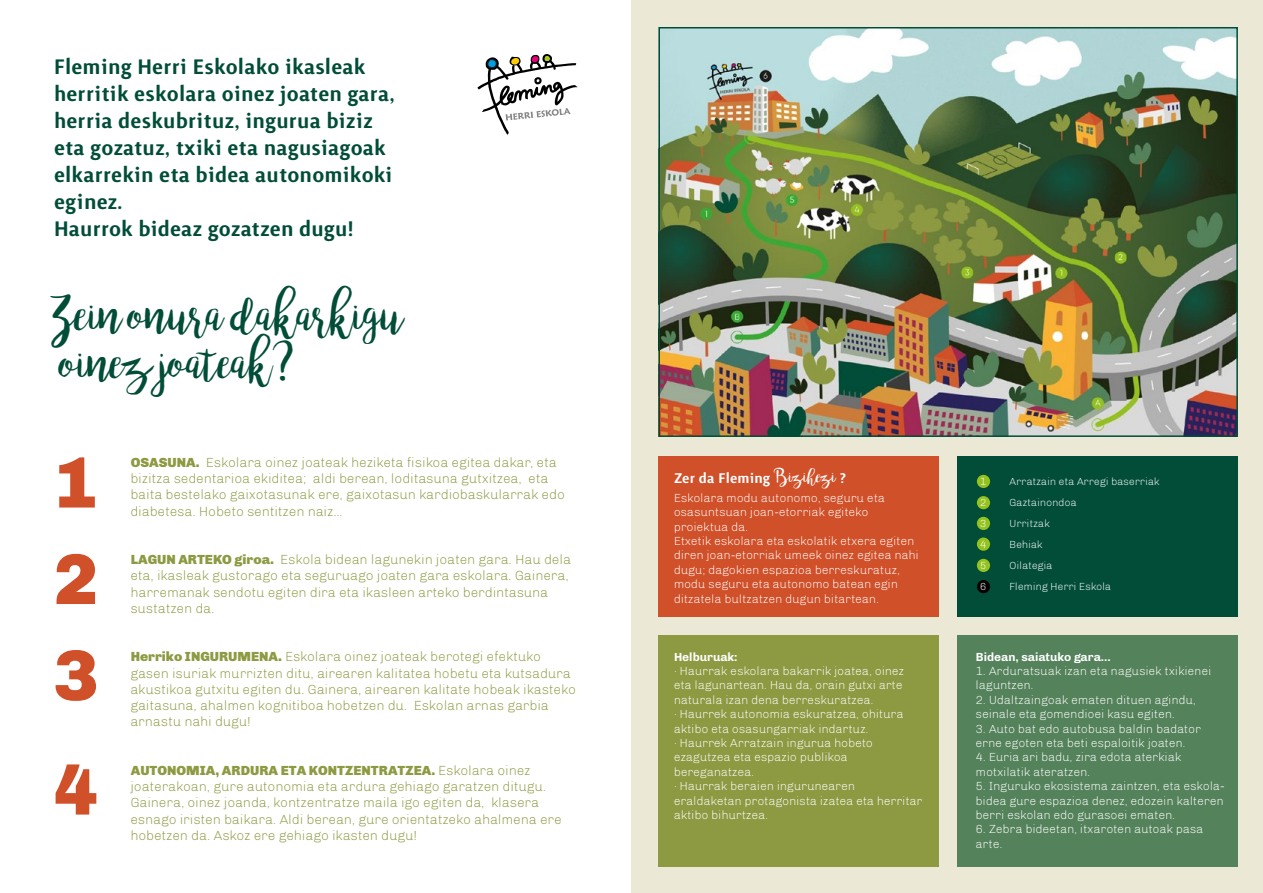
<style>
.page{position:relative;width:1263px;height:893px;background:#fff}
.page>*{position:absolute;margin:0;border:0;box-sizing:border-box;transform-origin:0 0}
.t1{font:900 72px/96.3px "Chivo";color:#d05029;text-align:justify}
.t2{font:48px/48px "bromello";color:#024d38}
.t3{font:500 27px/27px "Surface";color:#024d38}
.t4{font:500 18px "Surface";color:#fff}
.t5{font:300 13.5px/16.2px "Chivo";color:#8d9a42}
.t6{font:300 12px/14.4px "Chivo";color:#fff}
.t7{font:700 12px "Chivo";color:#fff}
.t8{font:300 10.5px/21px "Chivo";color:#fff}
.s1{font-weight:900}
.s2{font-family:"bromello";font-weight:400}
</style>
<div class="page">
<div style="left:631px;top:0;width:632px;height:893px;background:#ebe9d5"></div>
<img style="left:661px;top:30px;width:574px;height:404px">
<div style="left:658px;top:27px;width:580px;height:410px;border:2px solid #024d38"></div>
<div style="left:658px;top:636px;width:280px;height:231px;background:#8d9a42"></div>
<div style="left:658px;top:456px;width:280px;height:161px;background:#d05029"></div>
<div style="left:958px;top:636px;width:280px;height:231px;background:#54825b"></div>
<div style="left:958px;top:456px;width:280px;height:161px;background:#024d38"></div>
<div style="left:977px;top:475px;width:13px;height:13px;background:#94c21f;border-radius:50%"></div>
<div style="left:977px;top:496px;width:13px;height:13px;background:#94c21f;border-radius:50%"></div>
<div style="left:977px;top:517px;width:13px;height:13px;background:#94c21f;border-radius:50%"></div>
<div style="left:977px;top:537px;width:13px;height:14px;background:#94c21f;border-radius:50%"></div>
<div style="left:977px;top:559px;width:13px;height:13px;background:#94c21f;border-radius:50%"></div>
<div style="left:977px;top:580px;width:13px;height:13px;background:#000;border-radius:50%"></div>
<svg style="left:477px;top:54px;width:100px;height:81px"></svg>
<h3 class="t3" style="left:54px;top:54px;width:342px">Fleming Herri Eskolako ikasleak herritik eskolara oinez joaten gara, herria deskubrituz, ingurua biziz eta gozatuz, txiki eta nagusiagoak elkarrekin eta bidea autonomikoki eginez.<br>Haurrok bideaz gozatzen dugu!</h3>
<h2 class="t2" style="left:54px;top:295px;width:352px">Zein onura dakarkigu oinez joateak?</h2>
<h1 class="t1" style="left:54px;top:435px;width:46px">1<br>2<br>3</h1>
<h1 class="t1" style="left:54px;top:742px;width:46px">4</h1>
<p class="t5" style="left:131px;top:454px;width:436px"><span class="s1">OSASUNA.</span> Eskolara oinez joateak heziketa fisikoa egitea dakar, eta bizitza sedentarioa ekiditea; aldi berean, loditasuna gutxitzea, eta baita bestelako gaixotasunak ere, gaixotasun kardiobaskularrak edo diabetesa. Hobeto sentitzen naiz…</p>
<p class="t5" style="left:131px;top:552px;width:442px"><span class="s1">LAGUN ARTEKO giroa.</span> Eskola bidean lagunekin joaten gara. Hau dela eta, ikasleak gustorago eta seguruago joaten gara eskolara. Gainera, harremanak sendotu egiten dira eta ikasleen arteko berdintasuna sustatzen da.</p>
<p class="t5" style="left:131px;top:649px;width:447px"><span class="s1">Herriko INGURUMENA.</span> Eskolara oinez joateak berotegi efektuko gasen isuriak murrizten ditu, airearen kalitatea hobetu eta kutsadura akustikoa gutxitu egiten du. Gainera, airearen kalitate hobeak ikasteko gaitasuna, ahalmen kognitiboa hobetzen du. Eskolan arnas garbia arnastu nahi dugu!</p>
<p class="t5" style="left:131px;top:762px;width:433px"><span class="s1">AUTONOMIA, ARDURA ETA KONTZENTRATZEA.</span> Eskolara oinez joaterakoan, gure autonomia eta ardura gehiago garatzen ditugu.<br>Gainera, oinez joanda, kontzentratze maila igo egiten da, klasera esnago iristen baikara. Aldi berean, gure orientatzeko ahalmena ere hobetzen da. Askoz ere gehiago ikasten dugu!</p>
<h3 class="t4" style="left:674px;top:470px;width:174px">Zer da Fleming <span class="s2">Bizihezi</span> ?</h3>
<p class="t6" style="left:674px;top:490px;width:247px">Eskolara modu autonomo, seguru eta osasuntsuan joan-etorriak egiteko proiektua da.<br>Etxetik eskolara eta eskolatik etxera egiten diren joan-etorriak umeek oinez egitea nahi dugu; dagokien espazioa berreskuratuz, modu seguru eta autonomo batean egin ditzatela bultzatzen dugun bitartean.</p>
<p class="t7" style="left:674px;top:649px;width:65px">Helburuak:</p>
<p class="t6" style="left:674px;top:664px;width:250px">· Haurrak eskolara bakarrik joatea, oinez eta lagunartean. Hau da, orain gutxi arte naturala izan dena berreskuratzea.<br>· Haurrek autonomia eskuratzea, ohitura aktibo eta osasungarriak indartuz.<br>· Haurrek Arratzain ingurua hobeto ezagutzea eta espazio publikoa bereganatzea.<br>· Haurrak beraien ingurunearen eraldaketan protagonista izatea eta herritar aktibo bihurtzea.</p>
<p class="t8" style="left:980px;top:471px;width:8px;text-align:justify">1<br>2<br>3<br>4<br>5<br>6</p>
<p class="t8" style="left:1009px;top:471px;width:152px">Arratzain eta Arregi baserriak<br>Gaztainondoa<br>Urritzak<br>Behiak<br>Oilategia<br>Fleming Herri Eskola</p>
<p class="t7" style="left:976px;top:649px;width:136px">Bidean, saiatuko gara...</p>
<p class="t6" style="left:976px;top:664px;width:237px">1. Arduratsuak izan eta nagusiek txikienei laguntzen.</p>
<p class="t6" style="left:976px;top:692px;width:222px">2. Udaltzaingoak ematen dituen agindu, seinale eta gomendioei kasu egiten.</p>
<p class="t6" style="left:976px;top:721px;width:227px">3. Auto bat edo autobusa baldin badator erne egoten eta beti espaloitik joaten.</p>
<p class="t6" style="left:976px;top:750px;width:207px">4. Euria ari badu, zira edota aterkiak motxilatik ateratzen.</p>
<p class="t6" style="left:976px;top:779px;width:250px;text-align:justify">5. Inguruko ekosistema zaintzen, eta eskola&shy;bidea gure espazioa denez, edozein kalteren berri eskolan edo gurasoei ematen.</p>
<p class="t6" style="left:976px;top:822px;width:229px">6. Zebra bideetan, itxaroten autoak pasa arte.</p>
</div>
